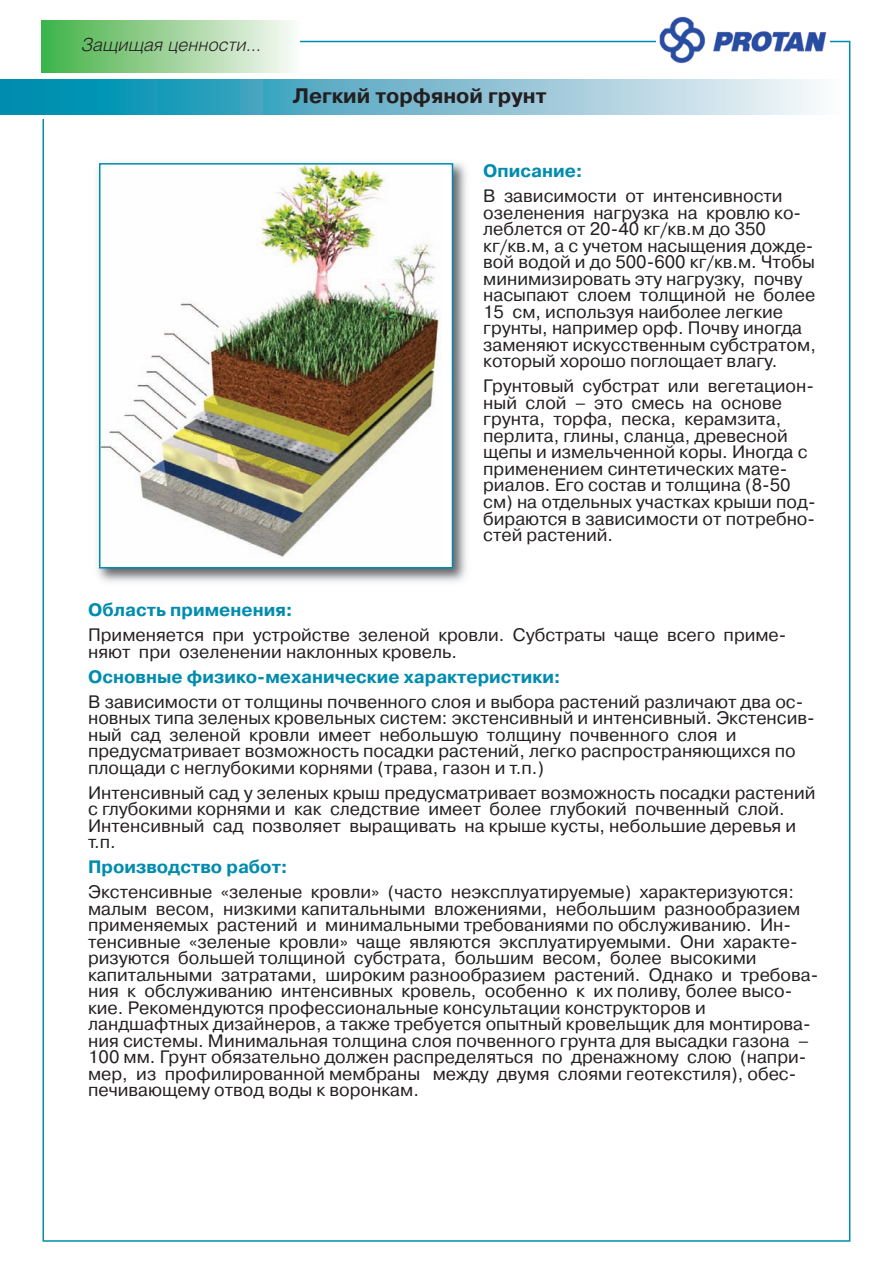
<style>
.page{position:relative;width:893px;height:1263px;background:#fff}
.page>*{position:absolute;margin:0;border:0;box-sizing:border-box;transform-origin:0 0}
.t1{font:700 21px "Pragmatica C";color:#231f20}
.t2{font:18px/16.5px "Pragmatica C";color:#231f20}
.t3{font:italic 300 18px "Helios";color:#231f20}
.s1{font-weight:700;color:#008cae}
</style>
<div class="page">
<img style="left:659px;top:16px;width:168px;height:48px">
<div style="left:42px;top:20px;width:258px;height:53px;background:linear-gradient(to right,#42b146,#fcf8f5)"></div>
<div style="left:0;top:80px;width:839px;height:35px;background:linear-gradient(to right,#0084a9,#fef4f8)"></div>
<img style="left:97px;top:163px;width:369px;height:419px">
<div style="left:100px;top:165px;width:352px;height:402px;background:#fff"></div>
<img style="left:102px;top:166px;width:339px;height:391px">
<div style="left:99px;top:163px;width:354px;height:405px;border:2px solid #008cae"></div>
<p class="t3" style="left:81px;top:38px;width:181px">Защищая ценности...</p>
<p class="t1" style="left:293px;top:83px;width:255px">Легкий торфяной грунт</p>
<p class="t2" style="left:483px;top:159px;width:301px;line-height:25px"><span class="s1">Описание:<br></span>В зависимости от интенсивности</p>
<p class="t2" style="left:483px;top:204px;width:334px">озеленения нагрузка на кровлю ко&shy;леблется от 20-40 кг/кв.м до 350 кг/кв.м, а с учетом насыщения дожде&shy;вой водой и до 500-600 кг/кв.м. Чтобы минимизировать эту нагрузку, почву насыпают слоем толщиной не более 15 см, используя наиболее легкие грунты, например орф. Почву иногда заменяют искусственным субстратом, который хорошо поглощает влагу.</p>
<p class="t2" style="left:483px;top:378px;width:334px">Грунтовый субстрат или вегетацион&shy;ный слой – это смесь на основе грунта, торфа, песка, керамзита, перлита, глины, сланца, древесной щепы и измельченной коры. Иногда с применением синтетических мате&shy;риалов. Его состав и толщина (8-50 см) на отдельных участках крыши под&shy;бираются в зависимости от потребно&shy;стей растений.</p>
<p class="t2" style="left:88px;top:597px;width:700px;line-height:25px"><span class="s1">Область применения:<br></span>Применяется при устройстве зеленой кровли. Субстраты чаще всего приме-</p>
<p class="t2" style="left:88px;top:639px;width:717px;line-height:25px">няют при озеленении наклонных кровель.<br><span class="s1">Основные физико-механические характеристики:<br></span>В зависимости от толщины почвенного слоя и выбора растений различают два ос-</p>
<p class="t2" style="left:88px;top:710px;width:728px">новных типа зеленых кровельных систем: экстенсивный и интенсивный. Экстенсив&shy;ный сад зеленой кровли имеет небольшую толщину почвенного слоя и предусматривает возможность посадки растений, легко распространяющихся по площади с неглубокими корнями (трава, газон и т.п.)</p>
<p class="t2" style="left:88px;top:784px;width:729px">Интенсивный сад у зеленых крыш предусматривает возможность посадки растений с глубокими корнями и как следствие имеет более глубокий почвенный слой.<br>Интенсивный сад позволяет выращивать на крыше кусты, небольшие деревья и т.п.</p>
<p class="t2" style="left:88px;top:854px;width:707px;line-height:25px"><span class="s1">Производство работ:<br></span>Экстенсивные «зеленые кровли» (часто неэксплуатируемые) характеризуются:</p>
<p class="t2" style="left:88px;top:900px;width:732px">малым весом, низкими капитальными вложениями, небольшим разнообразием применяемых растений и минимальными требованиями по обслуживанию. Ин&shy;тенсивные «зеленые кровли» чаще являются эксплуатируемыми. Они характе&shy;ризуются большей толщиной субстрата, большим весом, более высокими капитальными затратами, широким разнообразием растений. Однако и требова&shy;ния к обслуживанию интенсивных кровель, особенно к их поливу, более высо&shy;кие. Рекомендуются профессиональные консультации конструкторов и ландшафтных дизайнеров, а также требуется опытный кровельщик для монтирова&shy;ния системы. Минимальная толщина слоя почвенного грунта для высадки газона – 100 мм. Грунт обязательно должен распределяться по дренажному слою (напри&shy;мер, из профилированной мембраны между двумя слоями геотекстиля), обес&shy;печивающему отвод воды к воронкам.</p>
</div>
